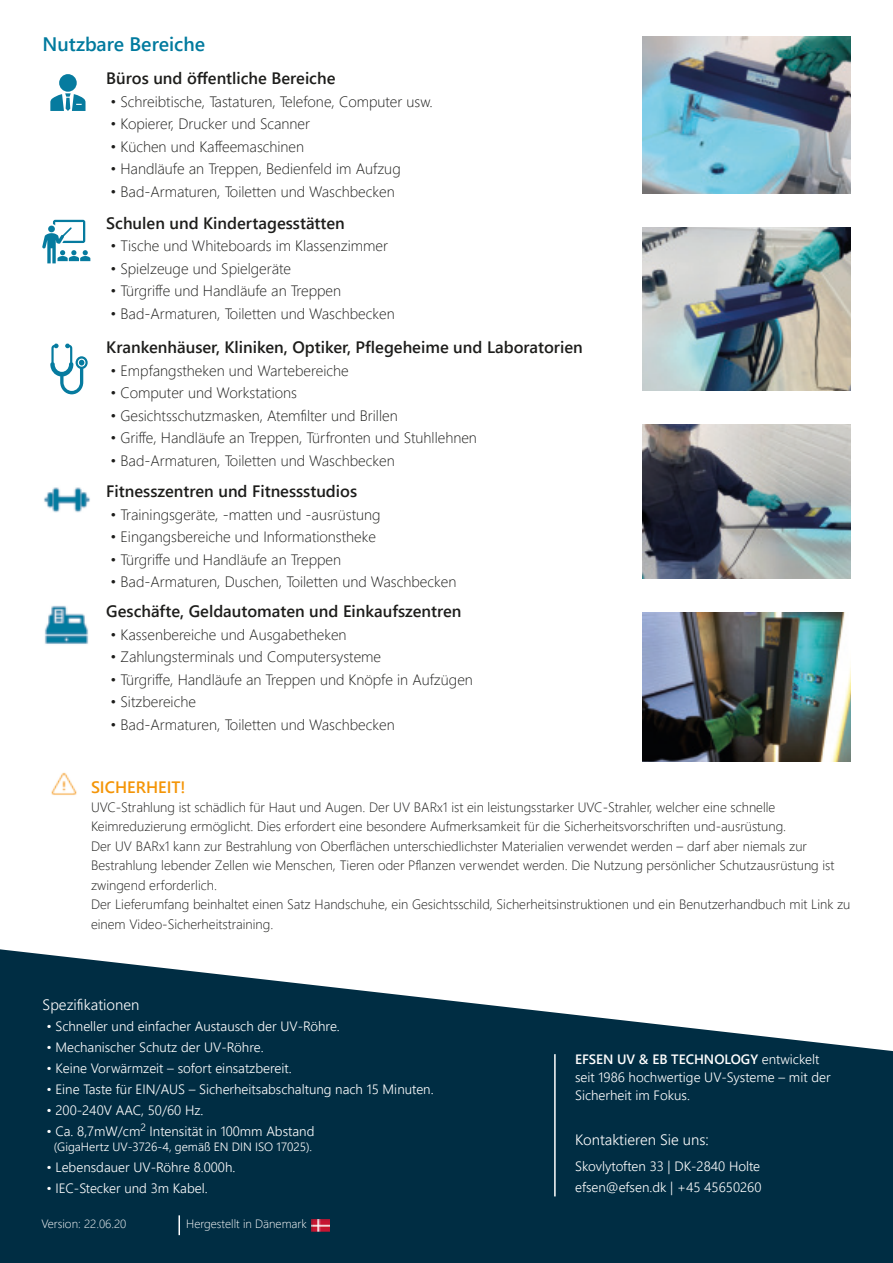
<style>
.page{position:relative;width:893px;height:1263px;background:#fff}
.page>*{position:absolute;margin:0;border:0;box-sizing:border-box;transform-origin:0 0}
.t1{font:600 19.5px "Segoe UI";color:#007a9e}
.t2{font:600 16.5px "Segoe UI";color:#1d1d1b}
.t3{font:600 16.5px "Segoe UI";color:#f49507}
.t4{font:300 15px "Segoe UI";color:#1d1d1b}
.t5{font:300 15px "Segoe UI";color:#fff}
.t6{font:300 13.5px/19.5px "Segoe UI";color:#1d1d1b}
.t7{font:300 13.5px/18px "Segoe UI";color:#fff}
.t8{font:300 12px "Segoe UI";color:#fff}
.t9{font:300 12px "Segoe UI";color:#fff}
.s1{font-weight:600}
</style>
<div class="page">
<svg style="left:0;top:949px;width:893px;height:314px;fill:#002d43"></svg>
<hr style="left:554px;top:1054px;width:2px;height:142px;background:#fff">
<img style="left:311px;top:1219px;width:19px;height:12px">
<hr style="left:178px;top:1215px;width:2px;height:20px;background:#fff">
<img style="left:642px;top:612px;width:209px;height:149px">
<img style="left:642px;top:37px;width:209px;height:157px">
<img style="left:642px;top:425px;width:209px;height:153px">
<img style="left:642px;top:228px;width:209px;height:163px">
<img style="left:51px;top:772px;width:26px;height:24px">
<svg style="left:42px;top:220px;width:48px;height:43px"></svg>
<svg style="left:50px;top:344px;width:38px;height:50px"></svg>
<div style="left:59px;top:74px;width:18px;height:18px;background:#067b9f;border-radius:50%"></div>
<svg style="left:50px;top:93px;width:36px;height:18px"></svg>
<img style="left:44px;top:487px;width:46px;height:26px">
<img style="left:44px;top:605px;width:45px;height:39px">
<h1 class="t1" style="left:43px;top:37px;width:164px">Nutzbare Bereiche</h1>
<p class="t2" style="left:106px;top:63px;width:231px">Büros und öffentliche Bereiche</p>
<p class="t4" style="left:110px;top:87px;width:324px">• Schreibtische, Tastaturen, Telefone, Computer usw.</p>
<p class="t4" style="left:110px;top:110px;width:201px">• Kopierer, Drucker und Scanner</p>
<p class="t4" style="left:110px;top:132px;width:195px">• Küchen und Kaffeemaschinen</p>
<p class="t4" style="left:110px;top:155px;width:292px">• Handläufe an Treppen, Bedienfeld im Aufzug</p>
<p class="t4" style="left:110px;top:177px;width:286px">• Bad-Armaturen, Toiletten und Waschbecken</p>
<p class="t2" style="left:106px;top:207px;width:240px">Schulen und Kindertagesstätten</p>
<p class="t4" style="left:110px;top:232px;width:279px">• Tische und Whiteboards im Klassenzimmer</p>
<p class="t4" style="left:110px;top:254px;width:182px">• Spielzeuge und Spielgeräte</p>
<p class="t4" style="left:110px;top:277px;width:232px">• Türgriffe und Handläufe an Treppen</p>
<p class="t4" style="left:110px;top:299px;width:286px">• Bad-Armaturen, Toiletten und Waschbecken</p>
<p class="t2" style="left:106px;top:332px;width:478px">Krankenhäuser, Kliniken, Optiker, Pflegeheime und Laboratorien</p>
<p class="t4" style="left:110px;top:356px;width:240px">• Empfangstheken und Wartebereiche</p>
<p class="t4" style="left:110px;top:379px;width:188px">• Computer und Workstations</p>
<p class="t4" style="left:110px;top:401px;width:289px">• Gesichtsschutzmasken, Atemfilter und Brillen</p>
<p class="t4" style="left:110px;top:424px;width:368px">• Griffe, Handläufe an Treppen, Türfronten und Stuhllehnen</p>
<p class="t4" style="left:110px;top:446px;width:286px">• Bad-Armaturen, Toiletten und Waschbecken</p>
<p class="t2" style="left:106px;top:485px;width:252px">Fitnesszentren und Fitnessstudios</p>
<p class="t4" style="left:110px;top:500px;width:272px">• Trainingsgeräte, -matten und -ausrüstung</p>
<p class="t4" style="left:110px;top:523px;width:267px">• Eingangsbereiche und Informationstheke</p>
<p class="t4" style="left:110px;top:545px;width:232px">• Türgriffe und Handläufe an Treppen</p>
<p class="t4" style="left:110px;top:568px;width:347px">• Bad-Armaturen, Duschen, Toiletten und Waschbecken</p>
<p class="t2" style="left:106px;top:596px;width:357px">Geschäfte, Geldautomaten und Einkaufszentren</p>
<p class="t4" style="left:110px;top:620px;width:238px">• Kassenbereiche und Ausgabetheken</p>
<p class="t4" style="left:110px;top:643px;width:272px">• Zahlungsterminals und Computersysteme</p>
<p class="t4" style="left:110px;top:665px;width:364px">• Türgriffe, Handläufe an Treppen und Knöpfe in Aufzügen</p>
<p class="t4" style="left:110px;top:688px;width:87px">• Sitzbereiche</p>
<p class="t4" style="left:110px;top:710px;width:286px">• Bad-Armaturen, Toiletten und Waschbecken</p>
<p class="t3" style="left:91px;top:780px;width:96px">SICHERHEIT!</p>
<p class="t6" style="left:91px;top:796px;width:761px">UVC-Strahlung ist schädlich für Haut und Augen. Der UV BARx1 ist ein leistungsstarker UVC-Strahler, welcher eine schnelle Keimreduzierung ermöglicht. Dies erfordert eine besondere Aufmerksamkeit für die Sicherheitsvorschriften und-ausrüstung.<br>Der UV BARx1 kann zur Bestrahlung von Oberflächen unterschiedlichster Materialien verwendet werden – darf aber niemals zur Bestrahlung lebender Zellen wie Menschen, Tieren oder Pflanzen verwendet werden. Die Nutzung persönlicher Schutzausrüstung ist zwingend erforderlich.<br>Der Lieferumfang beinhaltet einen Satz Handschuhe, ein Gesichtsschild, Sicherheitsinstruktionen und ein Benutzerhandbuch mit Link zu einem Video-Sicherheitstraining.</p>
<p class="t5" style="left:43px;top:990px;width:98px">Spezifikationen</p>
<p class="t7" style="left:46px;top:1016px;width:295px">• Schneller und einfacher Austausch der UV-Röhre.</p>
<p class="t7" style="left:46px;top:1037px;width:219px">• Mechanischer Schutz der UV-Röhre.</p>
<p class="t7" style="left:46px;top:1058px;width:247px">• Keine Vorwärmzeit – sofort einsatzbereit.</p>
<p class="t7" style="left:46px;top:1079px;width:389px">• Eine Taste für EIN/AUS – Sicherheitsabschaltung nach 15 Minuten.</p>
<p class="t7" style="left:46px;top:1100px;width:159px">• 200-240V AAC, 50/60 Hz.</p>
<p class="t7" style="left:46px;top:1121px;width:270px">• Ca. 8,7mW/cm<sup>2</sup> Intensität in 100mm Abstand</p>
<p class="t8" style="left:54px;top:1135px;width:260px">(GigaHertz UV-3726-4, gemäß EN DIN ISO 17025).</p>
<p class="t7" style="left:46px;top:1157px;width:191px">• Lebensdauer UV-Röhre 8.000h.</p>
<p class="t7" style="left:46px;top:1178px;width:163px">• IEC-Stecker und 3m Kabel.</p>
<p class="t9" style="left:42px;top:1212px;width:86px">Version: 22.06.20</p>
<p class="t9" style="left:186px;top:1212px;width:122px">Hergestellt in Dänemark</p>
<p class="t7" style="left:575px;top:1049px;width:257px"><span class="s1">EFSEN UV &amp; EB TECHNOLOGY</span> entwickelt seit 1986 hochwertige UV-Systeme – mit der<br>Sicherheit im Fokus.</p>
<p class="t5" style="left:575px;top:1126px;width:135px">Kontaktieren Sie uns:</p>
<p class="t7" style="left:575px;top:1154px;width:188px;line-height:21px">Skovlytoften 33 | DK-2840 Holte efsen@efsen.dk | +45 45650260</p>
</div>
